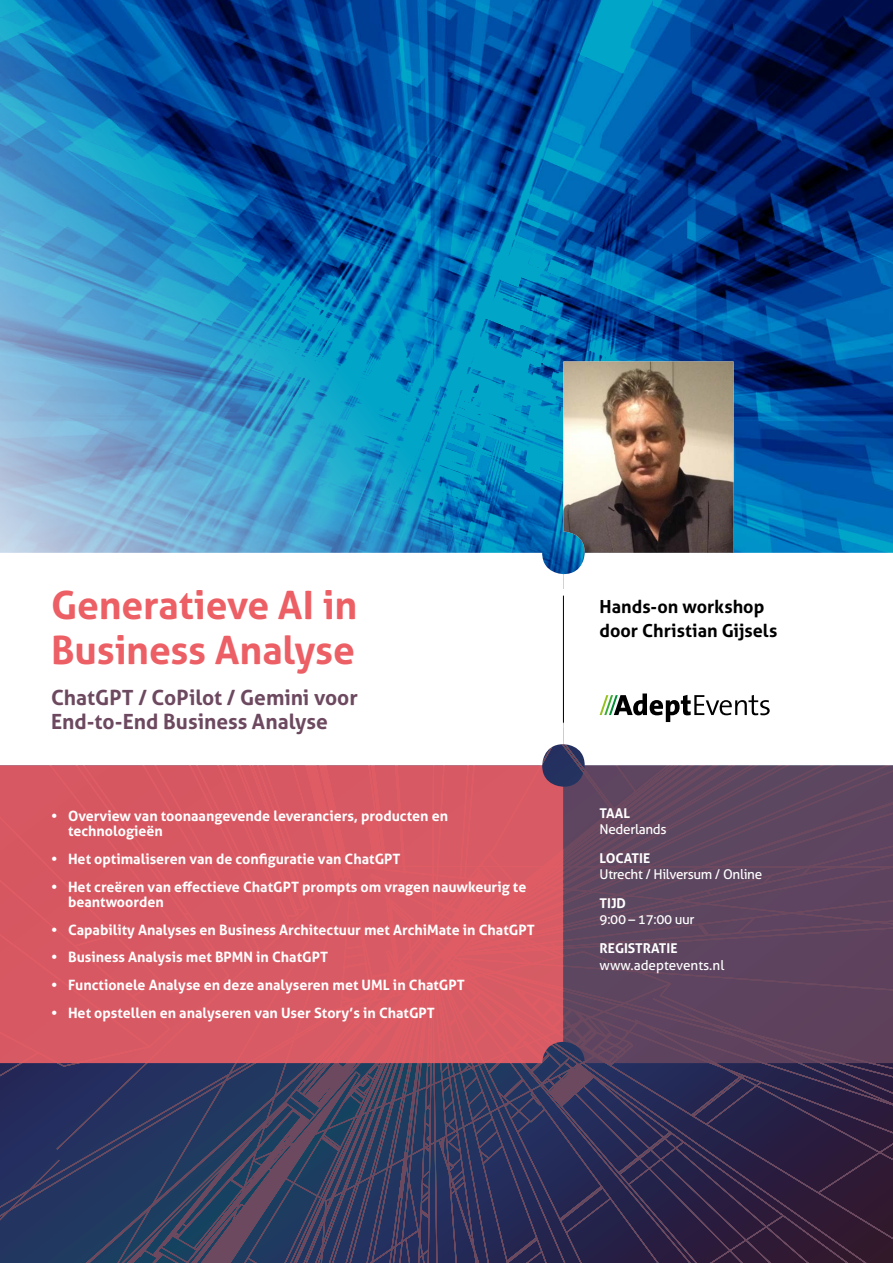
<style>
.page{position:relative;width:893px;height:1263px;background:#fff}
.page>*{position:absolute;margin:0;border:0;box-sizing:border-box;transform-origin:0 0}
.t1{font:700 39px/45px "Aller";letter-spacing:-.005em;color:#ec5f65}
.t2{font:700 21px/24px "Aller";color:#6d4960}
.t3{font:700 18px/24px "Aller";color:#000}
.t4{font:700 14.25px/15px "Aller";color:#fff}
.t5{font:13.5px "Aller";letter-spacing:-.025em;color:#fff}
.t6{font:700 13.5px "Aller";color:#fff}
.t7{font:13.5px "Aller";color:#fff}
</style>
<div class="page">
<img style="left:0;top:0;width:893px;height:553px">
<svg style="left:563px;top:553px;width:22px;height:43px"></svg>
<svg style="left:0;top:691px;width:893px;height:572px"></svg>
<hr style="left:563px;top:596px;width:1px;height:127px;background:#000">
<div style="left:0;top:765px;width:563px;height:298px;background:#d75a64"></div>
<svg style="left:563px;top:765px;width:330px;height:298px;background:#5f455f"></svg>
<img style="left:563px;top:361px;width:170px;height:192px">
<h1 class="t1" style="left:51px;top:582px;width:308px">Generatieve AI in<br>Business Analyse</h1>
<h2 class="t2" style="left:51px;top:685px;width:308px">ChatGPT / CoPilot / Gemini voor<br>End-to-End Business Analyse</h2>
<p class="t4" style="left:68px;top:809px;width:381px;text-indent:-17px">• Overview van toonaangevende leveranciers, producten en technologieën</p>
<p class="t4" style="left:51px;top:851px;width:351px">• Het optimaliseren van de configuratie van ChatGPT</p>
<p class="t4" style="left:68px;top:879px;width:460px;text-indent:-17px">• Het creëren van effectieve ChatGPT prompts om vragen nauwkeurig te beantwoorden</p>
<p class="t4" style="left:51px;top:922px;width:485px">• Capability Analyses en Business Architectuur met ArchiMate in ChatGPT</p>
<p class="t4" style="left:51px;top:950px;width:279px">• Business Analysis met BPMN in ChatGPT</p>
<p class="t4" style="left:51px;top:977px;width:415px">• Functionele Analyse en deze analyseren met UML in ChatGPT</p>
<p class="t4" style="left:51px;top:1005px;width:385px">• Het opstellen en analyseren van User Story’s in ChatGPT</p>
<p class="t3" style="left:600px;top:594px;width:179px">Hands-on workshop door Christian Gijsels</p>
<p class="t6" style="left:600px;top:805px;width:32px">TAAL</p>
<p class="t5" style="left:600px;top:821px;width:68px">Nederlands</p>
<p class="t6" style="left:600px;top:850px;width:52px">LOCATIE</p>
<p class="t5" style="left:600px;top:866px;width:164px">Utrecht / Hilversum / Online</p>
<p class="t6" style="left:600px;top:895px;width:28px">TIJD</p>
<p class="t5" style="left:600px;top:911px;width:97px">9:00 – 17:00 uur</p>
<p class="t6" style="left:600px;top:940px;width:79px">REGISTRATIE</p>
<p class="t7" style="left:600px;top:956px;width:126px">www.adeptevents.nl</p>
</div>
